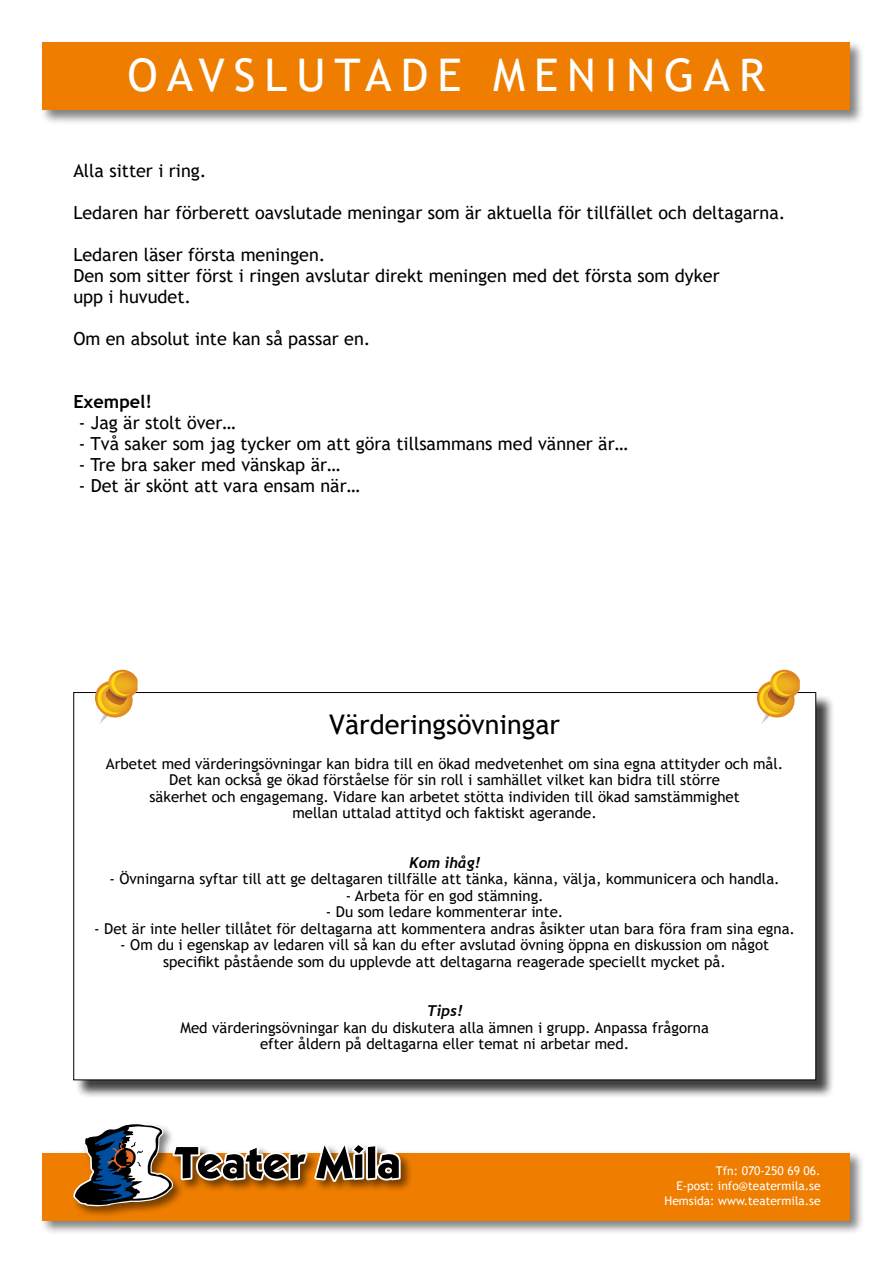
<style>
.page{position:relative;width:893px;height:1263px;background:#fff}
.page>*{position:absolute;margin:0;border:0;box-sizing:border-box;transform-origin:0 0}
.t1{font:45px "Trebuchet MS";letter-spacing:.2em;color:#fff}
.t2{font:27px "Trebuchet MS";color:#000}
.t3{font:18px/21px "Trebuchet MS";color:#000}
.t4{font:700 18px "Trebuchet MS";color:#000}
.t5{font:15px/16.5px "Trebuchet MS";color:#000;text-align:center}
.t6{font:italic 700 15px "Trebuchet";color:#000}
.t7{font:12px/15px "Trebuchet MS";color:#fff;text-align:right}
</style>
<div class="page">
<div style="left:41px;top:41px;width:823px;height:84px;background:#000;opacity:.5"></div>
<div style="left:43px;top:43px;width:807px;height:67px;background:#ef7d00"></div>
<div style="left:41px;top:1151px;width:823px;height:84px;background:#000;opacity:.5"></div>
<div style="left:43px;top:1153px;width:807px;height:67px;background:#ef7d00"></div>
<div style="left:72px;top:1121px;width:340px;height:96px;background:#000;opacity:.5"></div>
<svg style="left:73px;top:1123px;width:328px;height:83px"></svg>
<div style="left:76px;top:695px;width:759px;height:403px;background:#000;opacity:.75"></div>
<div style="left:74px;top:692px;width:742px;height:388px;background:#fff"></div>
<svg style="left:757px;top:670px;width:43px;height:54px"></svg>
<svg style="left:95px;top:670px;width:43px;height:54px"></svg>
<h1 class="t1" style="left:128px;top:46px;width:639px">OAVSLUTADE MENINGAR</h1>
<p class="t3" style="left:73px;top:160px;width:135px">Alla sitter i ring.</p>
<p class="t3" style="left:73px;top:202px;width:714px">Ledaren har förberett oavslutade meningar som är aktuella för tillfället och deltagarna.</p>
<p class="t3" style="left:73px;top:244px;width:648px">Ledaren läser första meningen.<br>Den som sitter först i ringen avslutar direkt meningen med det första som dyker upp i huvudet.</p>
<p class="t3" style="left:73px;top:328px;width:299px">Om en absolut inte kan så passar en.</p>
<p class="t4" style="left:73px;top:390px;width:80px">Exempel!</p>
<p class="t3" style="left:79px;top:412px;width:158px">- Jag är stolt över…</p>
<p class="t3" style="left:79px;top:433px;width:551px">- Två saker som jag tycker om att göra tillsammans med vänner är…</p>
<p class="t3" style="left:79px;top:454px;width:263px">- Tre bra saker med vänskap är…</p>
<p class="t3" style="left:79px;top:475px;width:283px">- Det är skönt att vara ensam när…</p>
<h2 class="t2" style="left:329px;top:707px;width:232px">Värderingsövningar</h2>
<p class="t5" style="left:106px;top:755px;width:679px">Arbetet med värderingsövningar kan bidra till en ökad medvetenhet om sina egna attityder och mål.<br>Det kan också ge ökad förståelse för sin roll i samhället vilket kan bidra till större<br>säkerhet och engagemang. Vidare kan arbetet stötta individen till ökad samstämmighet<br>mellan uttalad attityd och faktiskt agerande.</p>
<p class="t6" style="left:409px;top:853px;width:73px">Kom ihåg!</p>
<p class="t5" style="left:109px;top:870px;width:672px">- Övningarna syftar till att ge deltagaren tillfälle att tänka, känna, välja, kommunicera och handla.</p>
<p class="t5" style="left:346px;top:887px;width:200px">- Arbeta för en god stämning.</p>
<p class="t5" style="left:326px;top:903px;width:239px">- Du som ledare kommenterar inte.</p>
<p class="t5" style="left:94px;top:920px;width:702px">- Det är inte heller tillåtet för deltagarna att kommentera andras åsikter utan bara föra fram sina egna.</p>
<p class="t5" style="left:120px;top:936px;width:650px">- Om du i egenskap av ledaren vill så kan du efter avslutad övning öppna en diskussion om något specifikt påstående som du upplevde att deltagarna reagerade speciellt mycket på.</p>
<p class="t6" style="left:427px;top:1001px;width:37px">Tips!</p>
<p class="t5" style="left:180px;top:1019px;width:530px">Med värderingsövningar kan du diskutera alla ämnen i grupp. Anpassa frågorna efter åldern på deltagarna eller temat ni arbetar med.</p>
<p class="t7" style="left:664px;top:1163px;width:158px">Tfn: 070-250 69 06.<br>E-post: info@teatermila.se<br>Hemsida: www.teatermila.se</p>
</div>
